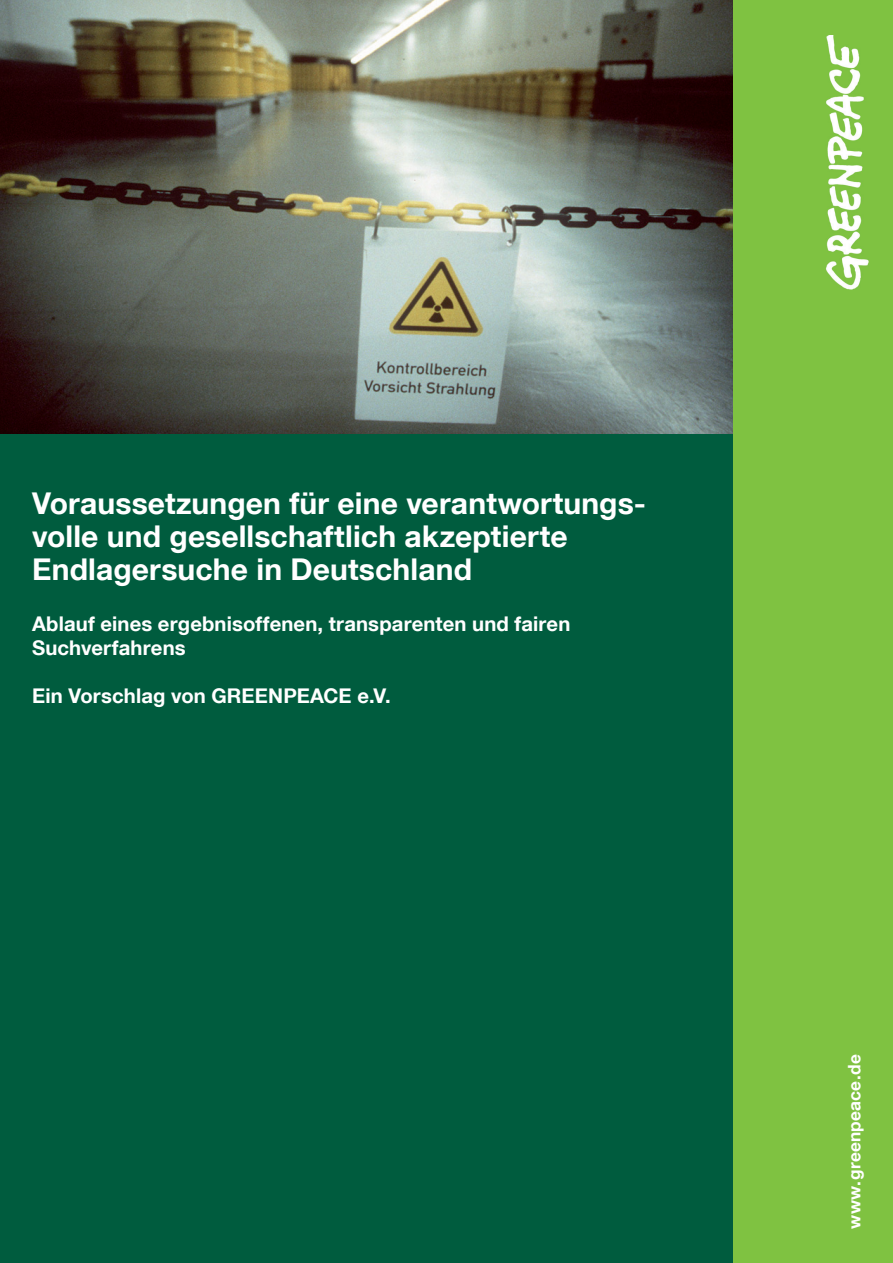
<style>
.page{position:relative;width:893px;height:1263px;background:#fff}
.page>*{position:absolute;margin:0;border:0;box-sizing:border-box;transform-origin:0 0}
.t1{font:700 30px/33px "Helvetica Neue LT Com";letter-spacing:.005em;color:#fff}
.t2{font:700 20.25px/24px "Helvetica Neue LT Com";letter-spacing:.005em;color:#fff}
.t3{font:700 17.25px "Helvetica Neue LT Com";letter-spacing:.01em;color:#fff}
</style>
<div class="page">
<div style="left:0;top:425px;width:742px;height:838px;background:#005c3e"></div>
<img style="left:0;top:0;width:733px;height:434px">
<div style="left:733px;top:0;width:160px;height:1263px;background:#7fc241"></div>
<img style="left:826px;top:35px;width:42px;height:254px">
<p class="t1" style="left:32px;top:491px;width:615px">Voraussetzungen für eine verantwortungs&shy;volle und gesellschaftlich akzeptierte<br>Endlagersuche in Deutschland</p>
<p class="t2" style="left:32px;top:615px;width:540px">Ablauf eines ergebnisoffenen, transparenten und fairen<br>Suchverfahrens</p>
<p class="t2" style="left:32px;top:687px;width:360px">Ein Vorschlag von GREENPEACE e.V.</p>
<p class="t3" style="left:840px;top:1229px;width:176px;rotate:-90deg">www . greenpeace . de</p>
<p class="t3" style="left:848px;top:1229px;width:176px;rotate:-90deg">www . greenpeace . de</p>
</div>
